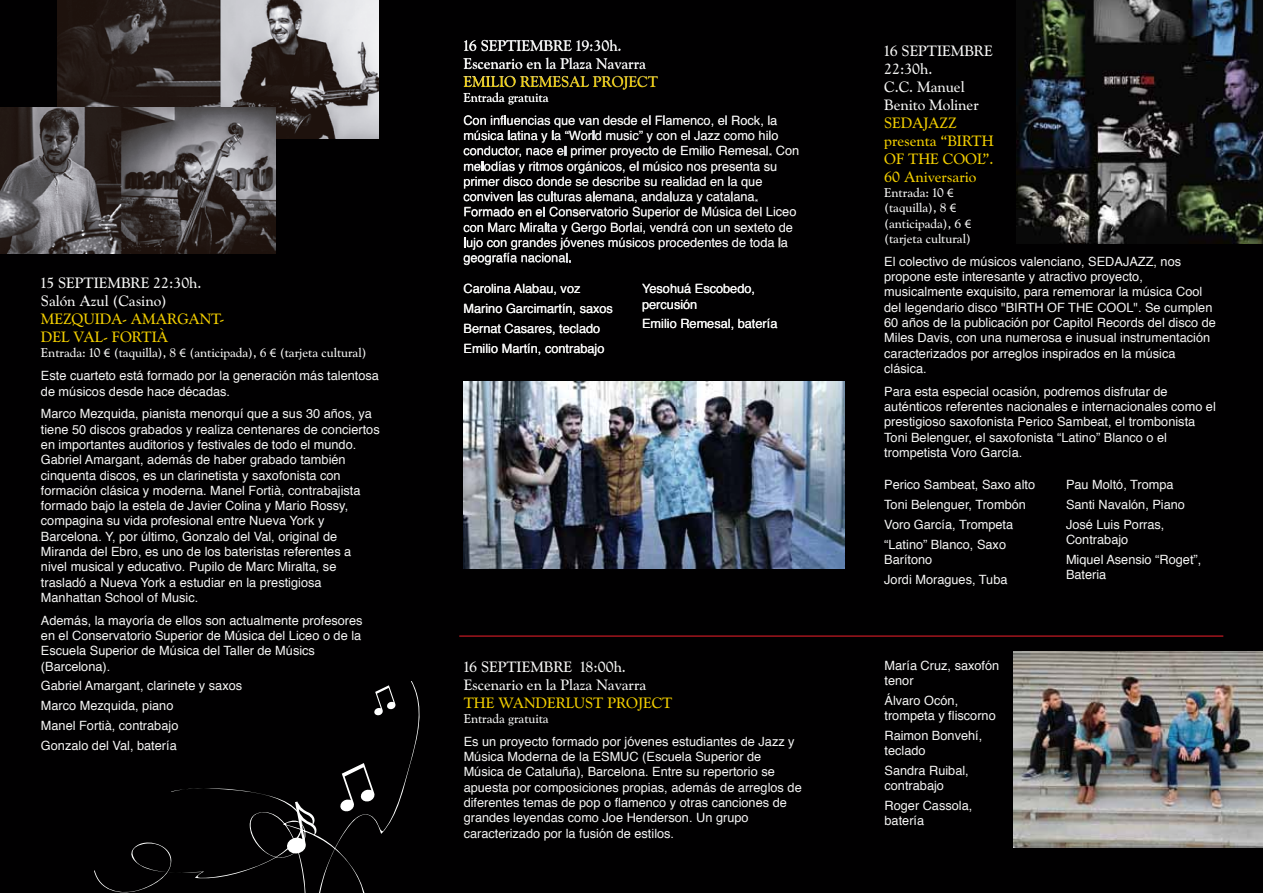
<style>
.page{position:relative;width:1263px;height:893px;background:#010001}
.page>*{position:absolute;margin:0;border:0;box-sizing:border-box;transform-origin:0 0}
.t1{font:15px/18px "Goudy Catalogue BT";color:#f6f6f5}
.t2{font:15px/18px "Goudy Catalogue BT";color:#f1cd00}
.t3{font:12.75px/15.3px "Helvetica";color:#f6f6f5}
.t4{font:12.75px/15.3px "Goudy Catalogue BT";color:#f6f6f5}
.s1{font-family:"Myriad Pro"}
</style>
<div class="page">
<svg style="left:464px;top:39px;width:157px;height:12px"></svg>
<svg style="left:463px;top:57px;width:183px;height:12px"></svg>
<svg style="left:463px;top:76px;width:195px;height:28px"></svg>
<svg style="left:464px;top:115px;width:334px;height:150px"></svg>
<img style="left:57px;top:0;width:321px;height:138px">
<img style="left:0;top:108px;width:275px;height:145px">
<img style="left:1016px;top:0;width:247px;height:243px">
<img style="left:464px;top:381px;width:381px;height:187px">
<img style="left:1013px;top:652px;width:250px;height:195px">
<hr style="left:459px;top:635px;width:764px;height:2px;background:#a1151d">
<svg style="left:94px;top:681px;width:326px;height:212px"></svg>
<p class="t1" style="left:41px;top:274px;width:162px">15 SEPTIEMBRE 22:30h.<br>Salón Azul (Casino)</p>
<p class="t2" style="left:41px;top:310px;width:185px">MEZQUIDA- AMARGANT-<br>DEL VAL- FORTIÀ</p>
<p class="t4" style="left:41px;top:345px;width:327px">Entrada: 10 <span class="s1">€</span> (taquilla), 8 <span class="s1">€</span> (anticipada), 6 <span class="s1">€</span> (tarjeta cultural)</p>
<p class="t3" style="left:41px;top:368px;width:340px">Este cuarteto está formado por la generación más talentosa de músicos desde hace décadas.</p>
<p class="t3" style="left:41px;top:407px;width:340px">Marco Mezquida, pianista menorquí que a sus 30 años, ya tiene 50 discos grabados y realiza centenares de conciertos en importantes auditorios y festivales de todo el mundo.<br>Gabriel Amargant, además de haber grabado también cinquenta discos, es un clarinetista y saxofonista con formación clásica y moderna. Manel Fortià, contrabajista formado bajo la estela de Javier Colina y Mario Rossy, compagina su vida profesional entre Nueva York y Barcelona. Y, por último, Gonzalo del Val, original de Miranda del Ebro, es uno de los bateristas referentes a nivel musical y educativo. Pupilo de Marc Miralta, se trasladó a Nueva York a estudiar en la prestigiosa Manhattan School of Music.</p>
<p class="t3" style="left:41px;top:613px;width:323px">Además, la mayoría de ellos son actualmente profesores en el Conservatorio Superior de Música del Liceo o de la Escuela Superior de Música del Taller de Músics (Barcelona).</p>
<p class="t3" style="left:41px;top:676px;width:203px;line-height:19.8px">Gabriel Amargant, clarinete y saxos<br>Marco Mezquida, piano<br>Manel Fortià, contrabajo<br>Gonzalo del Val, batería</p>
<p class="t1" style="left:463px;top:36px;width:184px">16 SEPTIEMBRE 19:30h.<br>Escenario en la Plaza Navarra</p>
<p class="t2" style="left:463px;top:72px;width:196px">EMILIO REMESAL PROJECT</p>
<p class="t4" style="left:463px;top:90px;width:87px">Entrada gratuita</p>
<p class="t3" style="left:463px;top:113px;width:337px">Con influencias que van desde el Flamenco, el Rock, la música latina y la “World music” y con el Jazz como hilo conductor, nace el primer proyecto de Emilio Remesal. Con melodías y ritmos orgánicos, el músico nos presenta su primer disco donde se describe su realidad en la que conviven las culturas alemana, andaluza y catalana.<br>Formado en el Conservatorio Superior de Música del Liceo con Marc Miralta y Gergo Borlai, vendrá con un sexteto de lujo con grandes jóvenes músicos procedentes de toda la geografía nacional.</p>
<p class="t3" style="left:463px;top:279px;width:151px;line-height:19.8px">Carolina Alabau, voz<br>Marino Garcimartín, saxos<br>Bernat Casares, teclado<br>Emilio Martín, contrabajo</p>
<p class="t3" style="left:642px;top:281px;width:114px">Yesohuá Escobedo, percusión</p>
<p class="t3" style="left:642px;top:317px;width:137px">Emilio Remesal, batería</p>
<p class="t1" style="left:464px;top:657px;width:184px">16 SEPTIEMBRE 18:00h.<br>Escenario en la Plaza Navarra</p>
<p class="t2" style="left:464px;top:693px;width:210px">THE WANDERLUST PROJECT</p>
<p class="t4" style="left:464px;top:711px;width:87px">Entrada gratuita</p>
<p class="t3" style="left:464px;top:734px;width:340px">Es un proyecto formado por jóvenes estudiantes de Jazz y Música Moderna de la ESMUC (Escuela Superior de Música de Cataluña), Barcelona. Entre su repertorio se apuesta por composiciones propias, además de arreglos de diferentes temas de pop o flamenco y otras canciones de grandes leyendas como Joe Henderson. Un grupo caracterizado por la fusión de estilos.</p>
<p class="t1" style="left:884px;top:41px;width:110px">16 SEPTIEMBRE<br>22:30h.<br>C.C. Manuel<br>Benito Moliner</p>
<p class="t2" style="left:884px;top:113px;width:111px">SEDAJAZZ presenta “BIRTH<br>OF THE COOL”.<br>60 Aniversario</p>
<p class="t4" style="left:884px;top:185px;width:89px">Entrada: 10 <span class="s1">€ </span>(taquilla), 8 <span class="s1">€ </span>(anticipada), 6 <span class="s1">€ </span>(tarjeta cultural)</p>
<p class="t3" style="left:884px;top:254px;width:333px">El colectivo de músicos valenciano, SEDAJAZZ, nos propone este interesante y atractivo proyecto, musicalmente exquisito, para rememorar la música Cool del legendario disco "BIRTH OF THE COOL". Se cumplen 60 años de la publicación por Capitol Records del disco de Miles Davis, con una numerosa e inusual instrumentación caracterizados por arreglos inspirados en la música clásica.</p>
<p class="t3" style="left:884px;top:384px;width:333px">Para esta especial ocasión, podremos disfrutar de auténticos referentes nacionales e internacionales como el prestigioso saxofonista Perico Sambeat, el trombonista Toni Belenguer, el saxofonista “Latino” Blanco o el trompetista Voro García.</p>
<p class="t3" style="left:884px;top:475px;width:152px;line-height:19.8px">Perico Sambeat, Saxo alto<br>Toni Belenguer, Trombón<br>Voro García, Trompeta “Latino” Blanco, Saxo</p>
<p class="t3" style="left:884px;top:550px;width:125px;line-height:19.8px">Barítono<br>Jordi Moragues, Tuba</p>
<p class="t3" style="left:1066px;top:475px;width:121px;line-height:19.8px">Pau Moltó, Trompa<br>Santi Navalón, Piano<br>José Luis Porras,</p>
<p class="t3" style="left:1066px;top:530px;width:137px;line-height:19.8px">Contrabajo<br>Miquel Asensio “Roget”,</p>
<p class="t3" style="left:1066px;top:567px;width:42px">Bateria</p>
<p class="t3" style="left:884px;top:658px;width:116px">María Cruz, saxofón tenor</p>
<p class="t3" style="left:884px;top:693px;width:113px">Álvaro Ocón, trompeta y fliscorno</p>
<p class="t3" style="left:884px;top:728px;width:99px">Raimon Bonvehí, teclado</p>
<p class="t3" style="left:884px;top:763px;width:86px">Sandra Ruibal, contrabajo</p>
<p class="t3" style="left:884px;top:798px;width:89px">Roger Cassola, batería</p>
</div>
